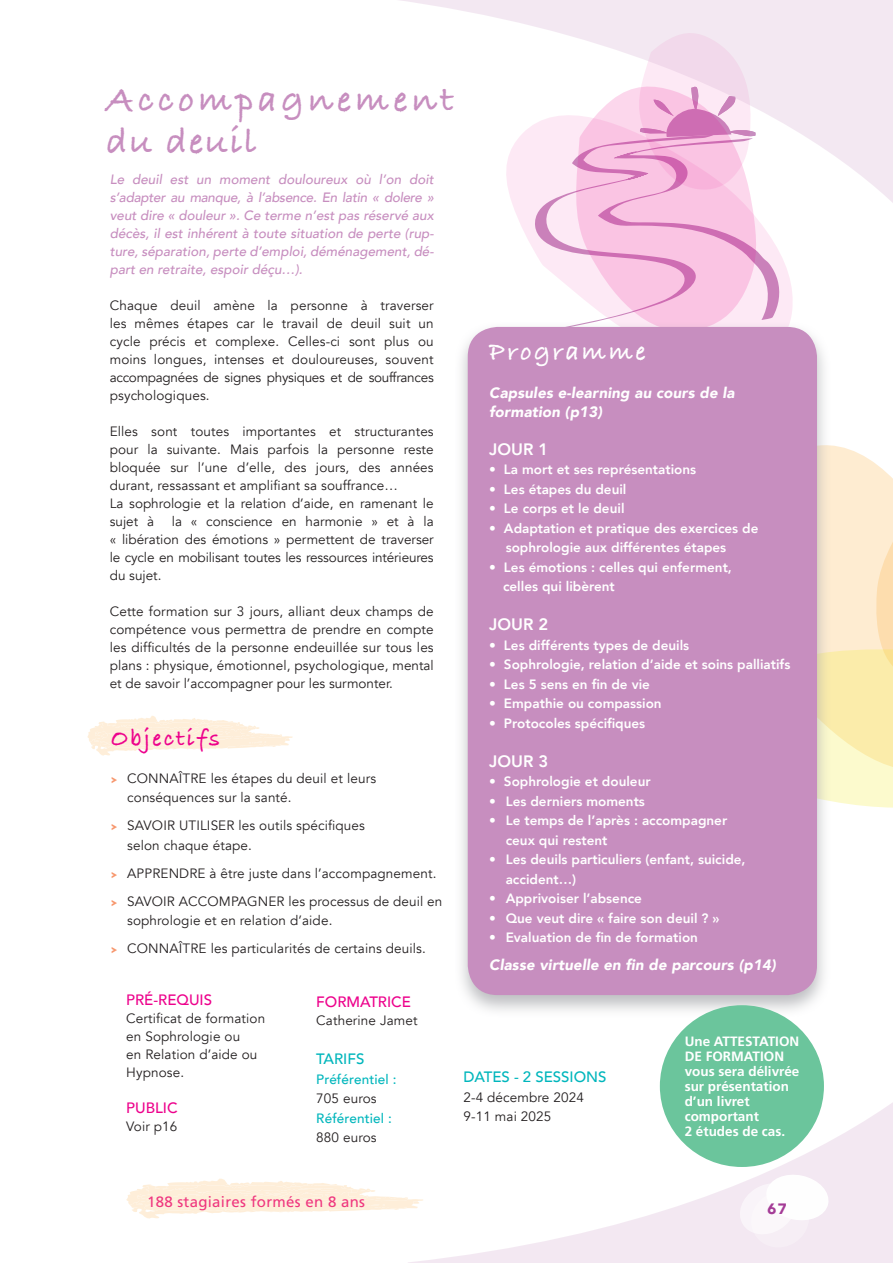
<style>
.page{position:relative;width:893px;height:1263px;background:#fff}
.page>*{position:absolute;margin:0;border:0;box-sizing:border-box;transform-origin:0 0}
.TYPOGRAPHIE_RELATION{font:700 37.5px/42px "Bradley Hand ITCTT";letter-spacing:.11em;color:#c78ebf}
.t1{font:700 27px "Bradley Hand ITCTT";letter-spacing:.09em;color:#fff}
.t2{font:700 24px "Bradley Hand ITCTT";letter-spacing:.09em;color:#ed028c}
.t3{font:800 16.5px "Avenir";color:#fff}
.t4{font:italic 900 15px/19.5px "Avenir";letter-spacing:.01em;color:#fff}
.PRE_REQUIS{font:500 15px "Avenir";color:#ed028c}
.t5{font:15px "Frutiger";letter-spacing:.02em;color:#ef377f}
.PRE_REQUIS-2{font:500 15px "Avenir";color:#00b6bc}
.JOUR_PROGRAMME{font:900 15px "Avenir";color:#a43b96}
.TEXTE_COURANT_GUIDE{font:13.5px/18px "Avenir";letter-spacing:.01em;color:#231f20;text-align:justify}
.t6{font:800 13.5px/19.5px "Avenir";color:#fff}
.TEXTE_STAGE{font:13.5px/19.5px "Avenir";letter-spacing:.01em;color:#231f20}
.INTRO_TEXTE_COURANT{font:italic 500 13.5px/18px "Avenir";color:#c78ebf;text-align:justify}
.TEXTE_ROND{font:700 13.5px "Frutiger";color:#fff}
.t7{font:500 13.5px/19.5px "Avenir";letter-spacing:.01em;color:#00b6bc}
.PRE_REQUIS-3{font:13.5px "Avenir";letter-spacing:.01em;color:#231f20}
.s1{font-family:"Josefin Sans";font-weight:700;font-size:12px;color:#f7966c}
.s2{font-weight:400;color:#231f20}
</style>
<div class="page">
<svg style="left:533px;top:249px;width:260px;height:72px;fill:#fac4e3"></svg>
<svg style="left:126px;top:1178px;width:282px;height:40px"></svg>
<svg style="left:408px;top:1018px;width:485px;height:245px"></svg>
<svg style="left:831px;top:457px;width:62px;height:351px;background:#fcedc3"></svg>
<svg style="left:736px;top:1172px;width:95px;height:79px"></svg>
<div style="left:453px;top:321px;width:378px;height:697px;background:#a8a9ad;opacity:.75"></div>
<div style="left:468px;top:327px;width:349px;height:668px;background:#c78ebf;border-radius:30px"></div>
<svg style="left:87px;top:716px;width:206px;height:40px"></svg>
<div style="left:660px;top:1005px;width:164px;height:162px;background:#6bc59c;border-radius:50%"></div>
<svg style="left:400px;top:0;width:493px;height:249px"></svg>
<p class="TYPOGRAPHIE_RELATION" style="left:106px;top:77px;width:349px">Accompagnement du deuil</p>
<p class="INTRO_TEXTE_COURANT" style="left:110px;top:170px;width:326px">Le deuil est un moment douloureux où l’on doit s’adapter au manque, à l’absence. En latin « dolere » veut dire « douleur ». Ce terme n’est pas réservé aux décès, il est inhérent à toute situation de perte (rup&shy;ture, séparation, perte d’emploi, déménagement, dé&shy;part en retraite, espoir déçu…).</p>
<p class="TEXTE_COURANT_GUIDE" style="left:110px;top:296px;width:325px">Chaque deuil amène la personne à traverser les mêmes étapes car le travail de deuil suit un cycle précis et complexe. Celles-ci sont plus ou moins longues, intenses et douloureuses, souvent accompagnées de signes physiques et de souffrances psychologiques.</p>
<p class="TEXTE_COURANT_GUIDE" style="left:110px;top:422px;width:325px;text-align:left">Elles sont toutes importantes et structurantes pour la suivante. Mais parfois la personne reste bloquée sur l’une d’elle, des jours, des années durant, ressassant et amplifiant sa souffrance…<br>La sophrologie et la relation d’aide, en ramenant le sujet à</p>
<p class="TEXTE_COURANT_GUIDE" style="left:110px;top:512px;width:325px;text-indent:62px">la « conscience en harmonie » et à la « libération des émotions » permettent de traverser le cycle en mobilisant toutes les ressources intérieures du sujet.</p>
<p class="TEXTE_COURANT_GUIDE" style="left:110px;top:602px;width:325px">Cette formation sur 3 jours, alliant deux champs de compétence vous permettra de prendre en compte les difficultés de la personne endeuillée sur tous les plans : physique, émotionnel, psychologique, mental et de savoir l’accompagner pour les surmonter.</p>
<p class="t2" style="left:111px;top:720px;width:111px">Objectifs</p>
<p class="TEXTE_STAGE" style="left:127px;top:769px;width:250px;text-indent:-16px"><span class="s1">&gt;</span> CONNAÎTRE les étapes du deuil et leurs conséquences sur la santé.</p>
<p class="TEXTE_STAGE" style="left:111px;top:816px;width:256px"><span class="s1">&gt;</span> SAVOIR UTILISER les outils spécifiques</p>
<p class="TEXTE_STAGE" style="left:127px;top:836px;width:126px">selon chaque étape.</p>
<p class="TEXTE_STAGE" style="left:111px;top:864px;width:327px"><span class="s1">&gt;</span> APPRENDRE à être juste dans l’accompagnement.</p>
<p class="TEXTE_STAGE" style="left:127px;top:892px;width:317px;text-indent:-16px"><span class="s1">&gt;</span> SAVOIR ACCOMPAGNER les processus de deuil en sophrologie et en relation d’aide.</p>
<p class="TEXTE_STAGE" style="left:111px;top:939px;width:317px"><span class="s1">&gt;</span> CONNAÎTRE les particularités de certains deuils.</p>
<p class="PRE_REQUIS" style="left:126px;top:987px;width:87px">PRÉ-REQUIS</p>
<p class="TEXTE_COURANT_GUIDE" style="left:126px;top:1010px;width:141px">Certificat de formation</p>
<p class="TEXTE_COURANT_GUIDE" style="left:126px;top:1028px;width:115px">en Sophrologie ou</p>
<p class="TEXTE_COURANT_GUIDE" style="left:126px;top:1046px;width:133px">en Relation d’aide ou<br>Hypnose.</p>
<p class="PRE_REQUIS" style="left:126px;top:1095px;width:53px">PUBLIC</p>
<p class="TEXTE_COURANT_GUIDE" style="left:126px;top:1118px;width:53px">Voir p16</p>
<p class="PRE_REQUIS" style="left:316px;top:989px;width:96px">FORMATRICE</p>
<p class="PRE_REQUIS-3" style="left:316px;top:1012px;width:103px">Catherine Jamet</p>
<p class="PRE_REQUIS-2" style="left:316px;top:1046px;width:50px">TARIFS</p>
<p class="t7" style="left:316px;top:1068px;width:82px">Préférentiel :<br><span class="s2">705 euros<br></span>Référentiel :<br><span class="s2">880 euros</span></p>
<p class="t1" style="left:489px;top:331px;width:158px">Programme</p>
<p class="t4" style="left:489px;top:383px;width:247px">Capsules e-learning au cours de la formation (p13)</p>
<p class="t3" style="left:489px;top:436px;width:60px">JOUR 1</p>
<p class="t6" style="left:489px;top:460px;width:208px">• La mort et ses représentations</p>
<p class="t6" style="left:489px;top:479px;width:139px">• Les étapes du deuil</p>
<p class="t6" style="left:489px;top:499px;width:137px">• Le corps et le deuil</p>
<p class="t6" style="left:506px;top:518px;width:254px;text-indent:-16px">• Adaptation et pratique des exercices de sophrologie aux différentes étapes</p>
<p class="t6" style="left:489px;top:557px;width:244px">• Les émotions : celles qui enferment,</p>
<p class="t6" style="left:503px;top:577px;width:113px">celles qui libèrent</p>
<p class="t3" style="left:489px;top:612px;width:60px">JOUR 2</p>
<p class="t6" style="left:489px;top:635px;width:202px">• Les différents types de deuils</p>
<p class="t6" style="left:489px;top:655px;width:303px">• Sophrologie, relation d’aide et soins palliatifs</p>
<p class="t6" style="left:489px;top:674px;width:162px">• Les 5 sens en fin de vie</p>
<p class="t6" style="left:489px;top:694px;width:174px">• Empathie ou compassion</p>
<p class="t6" style="left:489px;top:713px;width:157px">• Protocoles spécifiques</p>
<p class="t3" style="left:489px;top:748px;width:60px">JOUR 3</p>
<p class="t6" style="left:489px;top:772px;width:163px">• Sophrologie et douleur</p>
<p class="t6" style="left:489px;top:791px;width:157px">• Les derniers moments</p>
<p class="t6" style="left:506px;top:811px;width:223px;text-indent:-16px">• Le temps de l’après : accompagner ceux qui restent</p>
<p class="t6" style="left:489px;top:850px;width:258px">• Les deuils particuliers (enfant, suicide,</p>
<p class="t6" style="left:506px;top:869px;width:72px">accident…)</p>
<p class="t6" style="left:489px;top:889px;width:154px">• Apprivoiser l’absence</p>
<p class="t6" style="left:489px;top:908px;width:232px">• Que veut dire « faire son deuil ? »</p>
<p class="t6" style="left:489px;top:928px;width:210px">• Evaluation de fin de formation</p>
<p class="t4" style="left:489px;top:955px;width:288px">Classe virtuelle en fin de parcours (p14)</p>
<p class="PRE_REQUIS-2" style="left:463px;top:1064px;width:145px">DATES - 2 SESSIONS</p>
<p class="PRE_REQUIS-3" style="left:463px;top:1089px;width:122px">2-4 décembre 2024</p>
<p class="TEXTE_COURANT_GUIDE" style="left:463px;top:1108px;width:89px">9-11 mai 2025</p>
<p class="TEXTE_ROND" style="left:685px;top:1033px;width:116px">Une ATTESTATION</p>
<p class="TEXTE_ROND" style="left:685px;top:1048px;width:101px">DE FORMATION</p>
<p class="TEXTE_ROND" style="left:685px;top:1063px;width:116px">vous sera délivrée</p>
<p class="TEXTE_ROND" style="left:685px;top:1078px;width:106px">sur présentation</p>
<p class="TEXTE_ROND" style="left:685px;top:1093px;width:67px">d’un livret</p>
<p class="TEXTE_ROND" style="left:685px;top:1108px;width:76px">comportant</p>
<p class="TEXTE_ROND" style="left:685px;top:1123px;width:102px">2 études de cas.</p>
<p class="t5" style="left:147px;top:1193px;width:219px">188 stagiaires formés en 8 ans</p>
<p class="JOUR_PROGRAMME" style="left:778px;top:1196px;width:10px">3</p>
<p class="JOUR_PROGRAMME" style="left:767px;top:1196px;width:21px">67</p>
</div>
